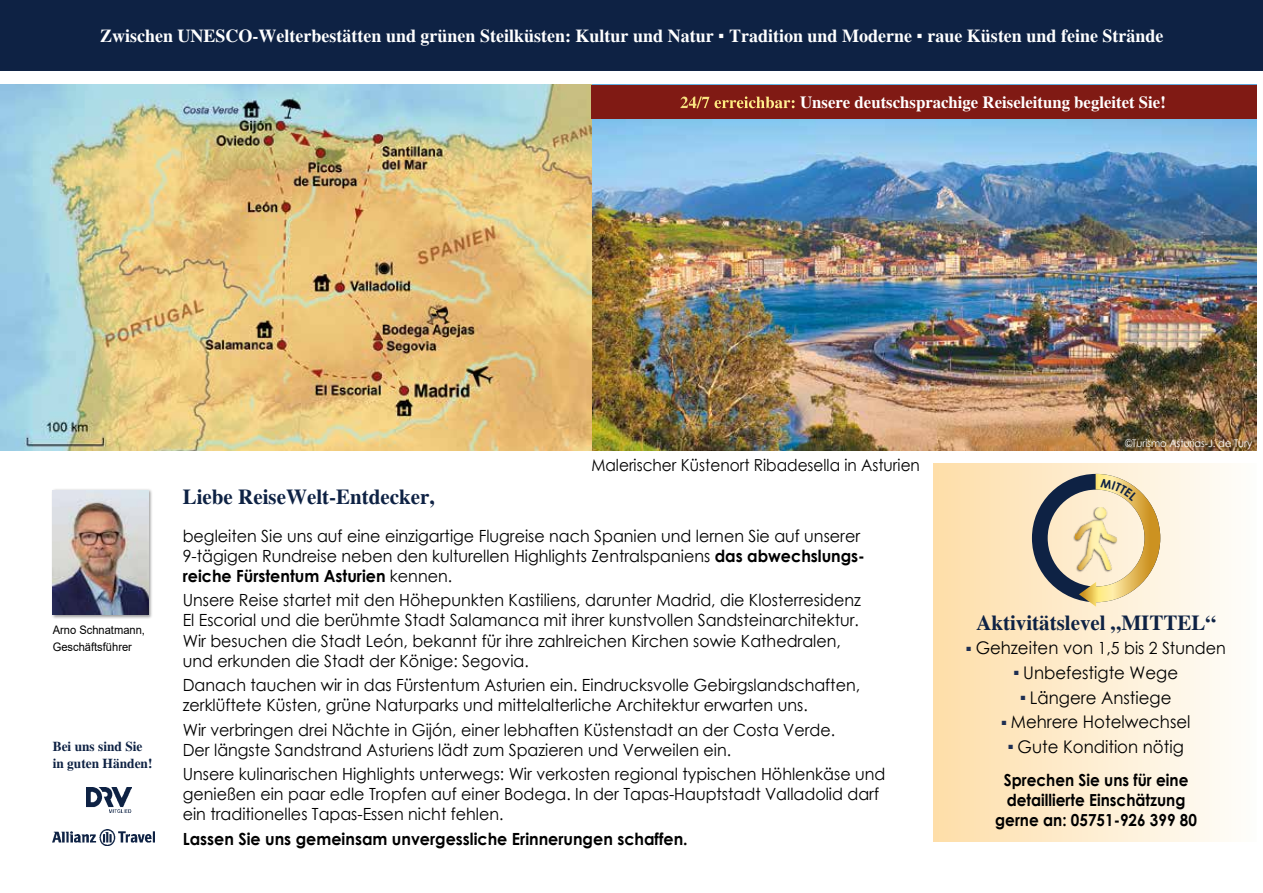
<style>
.page{position:relative;width:1263px;height:893px;background:#fff}
.page>*{position:absolute;margin:0;border:0;box-sizing:border-box;transform-origin:0 0}
.t1{font:700 21px "Times";color:#0e2244}
.t2{font:700 18px "Times";color:#fff}
.t3{font:17.4px "Century Gothic";color:#000;scale:.95 1}
.t4{font:16.8px/20.1px "Century Gothic";color:#000;scale:.95 1}
.t5{font:700 16.8px "Times";color:#fff}
.t6{font:700 16.8px "Century Gothic";color:#000;scale:.95 1}
.t7{font:700 16.65px/19.6px "Century Gothic";color:#000;text-align:center;scale:.92 1}
.t8{font:16.5px "Century Gothic";color:#000;scale:.93 1}
.t9{font:700 13.35px/16.8px "Times";color:#0e2244}
.t10{font:11.7px/16.8px "Arial";color:#000;scale:.95 1}
.t11{font:10.5px "Century Gothic";color:#fff;scale:.93 1}
.s1{font-family:"Century Gothic"}
.s2{font-weight:700}
.s3{font-size:17.4px}
</style>
<div class="page">
<img style="left:0;top:85px;width:1256px;height:365px">
<img style="left:52px;top:830px;width:103px;height:16px">
<img style="left:86px;top:788px;width:46px;height:25px">
<div style="left:934px;top:463px;width:322px;height:379px;background:linear-gradient(to right,#fedea9,#fefefb)"></div>
<div style="left:591px;top:85px;width:665px;height:33px;background:#801a14"></div>
<div style="left:0;top:0;width:1263px;height:70px;background:#0e2244"></div>
<div style="left:51px;top:488px;width:102px;height:131px;background:#000;opacity:.4"></div>
<img style="left:53px;top:490px;width:96px;height:125px">
<svg style="left:1032px;top:474px;width:128px;height:133px"></svg>
<p class="t2" style="left:100px;top:24px;width:1065px">Zwischen UNESCO-Welterbestätten und grünen Steilküsten: Kultur und Natur <span class="s1">▪</span> Tradition und Moderne <span class="s1">▪</span> raue Küsten und feine Strände</p>
<p class="t5" style="left:680px;top:92px;width:487px">24/7 erreichbar: Unsere deutschsprachige Reiseleitung begleitet Sie!</p>
<p class="t10" style="left:53px;top:622px;width:99px">Arno Schnatmann,<br>Geschäftsführer</p>
<p class="t9" style="left:53px;top:738px;width:101px">Bei uns sind Sie in guten Händen!</p>
<p class="t8" style="left:591px;top:454px;width:355px">Malerischer Küstenort Ribadesella in Asturien</p>
<p class="t1" style="left:183px;top:484px;width:254px">Liebe ReiseWelt-Entdecker,</p>
<p class="t4" style="left:183px;top:525px;width:720px">begleiten Sie uns auf eine einzigartige Flugreise nach Spanien und lernen Sie auf unserer<br>9-tägigen Rundreise neben den kulturellen Highlights Zentralspaniens <span class="s2">das abwechslungs&shy;reiche Fürstentum Asturien</span> kennen.</p>
<p class="t4" style="left:183px;top:590px;width:715px">Unsere Reise startet mit den Höhepunkten Kastiliens, darunter Madrid, die Klosterresidenz El Escorial und die berühmte Stadt Salamanca mit ihrer kunstvollen Sandsteinarchitektur.<br>Wir besuchen die Stadt León, bekannt für ihre zahlreichen Kirchen sowie Kathedralen, und erkunden die Stadt der Könige: Segovia.</p>
<p class="t4" style="left:183px;top:675px;width:714px">Danach tauchen wir in das Fürstentum Asturien ein. Eindrucksvolle Gebirgslandschaften, zerklüftete Küsten, grüne Naturparks und mittelalterliche Architektur erwarten uns.</p>
<p class="t4" style="left:183px;top:719px;width:688px">Wir verbringen drei Nächte in Gijón, einer lebhaften Küstenstadt an der Costa Verde.<br>Der längste Sandstrand Asturiens lädt zum Spazieren und Verweilen ein.</p>
<p class="t4" style="left:183px;top:764px;width:741px">Unsere kulinarischen Highlights unterwegs: Wir verkosten regional typischen Höhlenkäse und genießen ein paar edle Tropfen auf einer Bodega. In der Tapas-Hauptstadt Valladolid darf ein traditionelles Tapas-Essen nicht fehlen.</p>
<p class="t6" style="left:183px;top:826px;width:533px">Lassen Sie uns gemeinsam unvergessliche Erinnerungen schaffen.</p>
<p class="t11" style="left:1125px;top:436px;width:138px">©Turismo Asturias-J. de Tury</p>
<p class="t1" style="left:976px;top:609px;width:241px">Aktivitätslevel „MITTEL“</p>
<p class="t4" style="left:966px;top:638px;width:274px"><sup>■</sup> <span class="s3">Gehzeiten von</span> 1,5 bis 2 Stunden</p>
<p class="t3" style="left:1014px;top:660px;width:174px"><sup>■</sup> Unbefestigte Wege</p>
<p class="t3" style="left:1021px;top:685px;width:160px"><sup>■</sup> Längere Anstiege</p>
<p class="t3" style="left:1002px;top:710px;width:200px"><sup>■</sup> Mehrere Hotelwechsel</p>
<p class="t3" style="left:1008px;top:734px;width:186px"><sup>■</sup> Gute Kondition nötig</p>
<p class="t7" style="left:995px;top:770px;width:221px">Sprechen Sie uns für eine detaillierte Einschätzung gerne an: 05751-926 399 80</p>
</div>
